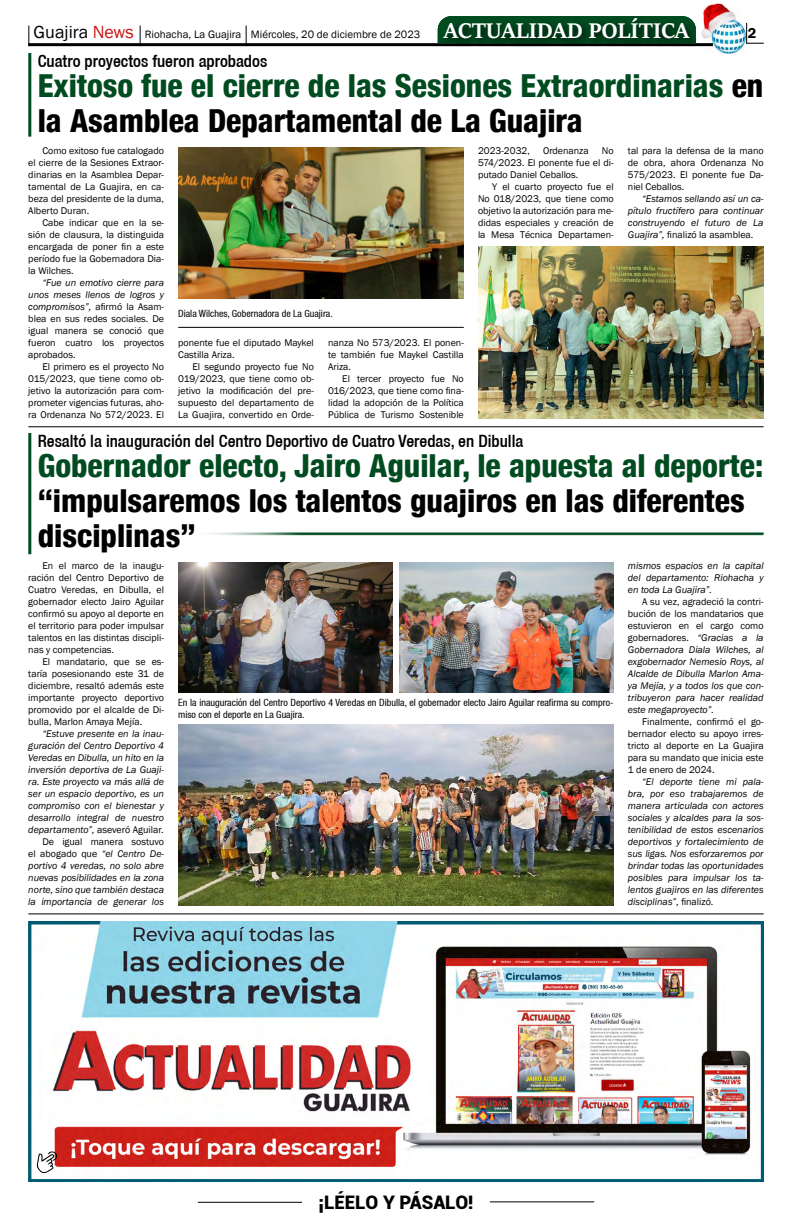
<style>
.page{position:relative;width:792px;height:1224px;background:#fff}
.page>*{position:absolute;margin:0;border:0;box-sizing:border-box;transform-origin:0 0}
.t1{font:800 condensed 31.7px/35px "Helvetica 87";color:#004b20}
.t2{font:800 condensed 31.7px/35px "Helvetica 87";color:#000}
.t3{font:900 18.7px "Roboto";color:#000}
.t4{font:500 condensed 17px "Helvetica 67";color:#000}
.t5{font:600 14.7px "Franklin Gothic";color:#000}
.t6{font:11px "Franklin Gothic";color:#000}
.t7{font:10px/12px "Franklin Gothic";color:#000;text-align:justify}
.t8{font:italic 10px/12px "Franklin Gothic";color:#000;text-align:justify}
.t9{font:condensed 10px/12px "Helvetica 57";color:#000}
.s1{font-size:18px}
.s2{font-size:18px;color:#c91311}
.s3{font-family:"Sitka Heading";font-weight:700;font-size:23.4px;color:#fff}
.s4{color:#000}
.s5{font-style:italic}
.s6{font-style:normal}
</style>
<div class="page">
<hr style="left:198px;top:1202px;width:104px;height:1px;background:#000">
<hr style="left:490px;top:1201px;width:104px;height:1px;background:#000">
<svg style="left:746px;top:23px;width:18px;height:21px"></svg>
<img style="left:702px;top:4px;width:43px;height:49px">
<hr style="left:28px;top:43px;width:685px;height:3px;background:#000">
<svg style="left:28px;top:26px;width:1px;height:20px"></svg>
<svg style="left:140px;top:26px;width:1px;height:18px"></svg>
<svg style="left:246px;top:26px;width:1px;height:18px"></svg>
<hr style="left:28px;top:914px;width:736px;height:1px;background:#000">
<hr style="left:187px;top:532px;width:577px;height:3px;background:#004b20">
<img style="left:28px;top:922px;width:736px;height:259px">
<svg style="left:37px;top:1151px;width:20px;height:23px"></svg>
<div style="left:440px;top:14px;width:258px;height:34px;background:#000;opacity:.75"></div>
<hr style="left:28px;top:433px;width:3px;height:121px;background:#004b20">
<hr style="left:28px;top:53px;width:3px;height:84px;background:#004b20">
<hr style="left:28px;top:427px;width:736px;height:1px;background:#000">
<img style="left:178px;top:724px;width:436px;height:182px">
<img style="left:400px;top:562px;width:214px;height:130px">
<img style="left:178px;top:562px;width:214px;height:130px">
<img style="left:478px;top:247px;width:286px;height:172px">
<img style="left:178px;top:147px;width:286px;height:152px">
<hr style="left:178px;top:327px;width:286px;height:1px;background:#000">
<p class="t6" style="left:34px;top:28px;width:657px"><span class="s1">Guajira</span> <span class="s2">News</span> Riohacha, La Guajira Miércoles, 20 de diciembre de 2023 <span class="s3">ACTUALIDAD POLÍTICA</span></p>
<h3 class="t5" style="left:748px;top:24px;width:10px">2</h3>
<h3 class="t4" style="left:38px;top:50px;width:231px">Cuatro proyectos fueron aprobados</h3>
<h1 class="t1" style="left:38px;top:68px;width:727px">Exitoso fue el cierre de las Sesiones Extraordinarias <span class="s4">en la Asamblea Departamental de La Guajira</span></h1>
<p class="t7" style="left:28px;top:145px;width:137px;text-indent:14px">Como exitoso fue catalogado el cierre de la Sesiones Extraor&shy;dinarias en la Asamblea Depar&shy;tamental de La Guajira, en ca&shy;beza del presidente de la duma, Alberto Duran.</p>
<p class="t7" style="left:28px;top:217px;width:137px;text-indent:14px">Cabe indicar que en la se&shy;sión de clausura, la distinguida encargada de poner fin a este período fue la Gobernadora Dia&shy;la Wilches.</p>
<p class="t7" style="left:28px;top:277px;width:137px;text-indent:14px"><span class="s5">“Fue un emotivo cierre para unos meses llenos de logros y compromisos”,</span> afirmó la Asam&shy;blea en sus redes sociales. De igual manera se conoció que fueron cuatro los proyectos aprobados.</p>
<p class="t7" style="left:28px;top:361px;width:137px;text-indent:14px">El primero es el proyecto No 015/2023, que tiene como ob&shy;jetivo la autorización para com&shy;prometer vigencias futuras, aho&shy;ra Ordenanza No 572/2023. El</p>
<p class="t9" style="left:178px;top:307px;width:156px">Diala Wilches, Gobernadora de La Guajira.</p>
<p class="t7" style="left:178px;top:336px;width:137px">ponente fue el diputado Maykel<br>Castilla Ariza.</p>
<p class="t7" style="left:178px;top:360px;width:137px;text-indent:14px">El segundo proyecto fue No 019/2023, que tiene como ob&shy;jetivo la modificación del pre&shy;supuesto del departamento de La Guajira, convertido en Orde-</p>
<p class="t7" style="left:328px;top:336px;width:137px">nanza No 573/2023. El ponen&shy;te también fue Maykel Castilla Ariza.</p>
<p class="t7" style="left:328px;top:372px;width:137px;text-indent:14px">El tercer proyecto fue No 016/2023, que tiene como fina&shy;lidad la adopción de la Política Pública de Turismo Sostenible</p>
<p class="t7" style="left:478px;top:145px;width:53px">2023-2032,</p>
<p class="t7" style="left:543px;top:145px;width:47px">Ordenanza</p>
<p class="t7" style="left:478px;top:145px;width:137px;text-indent:124px">No 574/2023. El ponente fue el di&shy;putado Daniel Ceballos.</p>
<p class="t7" style="left:478px;top:181px;width:137px;text-indent:14px">Y el cuarto proyecto fue el No 018/2023, que tiene como objetivo la autorización para me&shy;didas especiales y creación de la Mesa Técnica Departamen-</p>
<h3 class="t4" style="left:38px;top:430px;width:487px">Resaltó la inauguración del Centro Deportivo de Cuatro Veredas, en Dibulla</h3>
<p class="t7" style="left:628px;top:145px;width:137px">tal para la defensa de la mano de obra, ahora Ordenanza No 575/2023. El ponente fue Da&shy;niel Ceballos.</p>
<p class="t8" style="left:628px;top:193px;width:137px;text-indent:14px">“Estamos sellando así un ca&shy;pítulo fructífero para continuar construyendo el futuro de La Guajira”, <span class="s6">finalizó la asamblea.</span></p>
<h1 class="t1" style="left:38px;top:448px;width:727px">Gobernador electo, Jairo Aguilar, le apuesta al deporte:</h1>
<h1 class="t2" style="left:38px;top:483px;width:708px">“impulsaremos los talentos guajiros en las diferentes disciplinas”</h1>
<p class="t7" style="left:28px;top:560px;width:137px;text-indent:14px">En el marco de la inaugu&shy;ración del Centro Deportivo de Cuatro Veredas, en Dibulla, el gobernador electo Jairo Aguilar confirmó su apoyo al deporte en el territorio para poder impulsar talentos en las distintas discipli&shy;nas y competencias.</p>
<p class="t7" style="left:28px;top:656px;width:137px;text-indent:14px">El mandatario, que se es&shy;taría posesionando este 31 de diciembre, resaltó además este importante proyecto deportivo promovido por el alcalde de Di&shy;bulla, Marlon Amaya Mejía.</p>
<p class="t8" style="left:28px;top:728px;width:137px;text-align:right">“Estuve presente en la inau&shy;guración del Centro Deportivo 4<br>Veredas en Dibulla, un hito en la inversión deportiva de La Guaji&shy;ra. Este proyecto va más allá de ser un espacio deportivo, es un compromiso con el bienestar y desarrollo integral de nuestro departamento”, <span class="s6">aseveró Aguilar.<br>De igual manera sostuvo<br>el abogado que</span> “el Centro De&shy;portivo 4 veredas, no solo abre nuevas posibilidades en la zona norte, sino que también destaca la importancia de generar los</p>
<p class="t9" style="left:178px;top:696px;width:437px">En la inauguración del Centro Deportivo 4 Veredas en Dibulla, el gobernador electo Jairo Aguilar reafirma su compro&shy;miso con el deporte en La Guajira.</p>
<p class="t8" style="left:628px;top:560px;width:137px">mismos espacios en la capital del departamento: Riohacha y en toda La Guajira”.</p>
<p class="t8" style="left:628px;top:596px;width:137px;text-indent:14px"><span class="s6">A su vez, agradeció la contri&shy;bución de los mandatarios que estuvieron en el cargo como gobernadores.</span> “Gracias a la Gobernadora Diala Wilches, al exgobernador Nemesio Roys, al Alcalde de Dibulla Marlon Ama&shy;ya Mejía, y a todos los que con&shy;tribuyeron para hacer realidad este megaproyecto”.</p>
<p class="t7" style="left:628px;top:716px;width:137px;text-indent:14px">Finalmente, confirmó el go&shy;bernador electo su apoyo irres&shy;tricto al deporte en La Guajira para su mandato que inicia este 1 de enero de 2024.</p>
<p class="t8" style="left:628px;top:776px;width:137px;text-indent:14px">“El deporte tiene mi pala&shy;bra, por eso trabajaremos de manera articulada con actores sociales y alcaldes para la sos&shy;tenibilidad de estos escenarios deportivos y fortalecimiento de sus ligas. Nos esforzaremos por brindar todas las oportunidades posibles para impulsar los ta&shy;lentos guajiros en las diferentes disciplinas”, <span class="s6">finalizó.</span></p>
<h2 class="t3" style="left:318px;top:1189px;width:157px">¡LÉELO Y PÁSALO!</h2>
</div>
